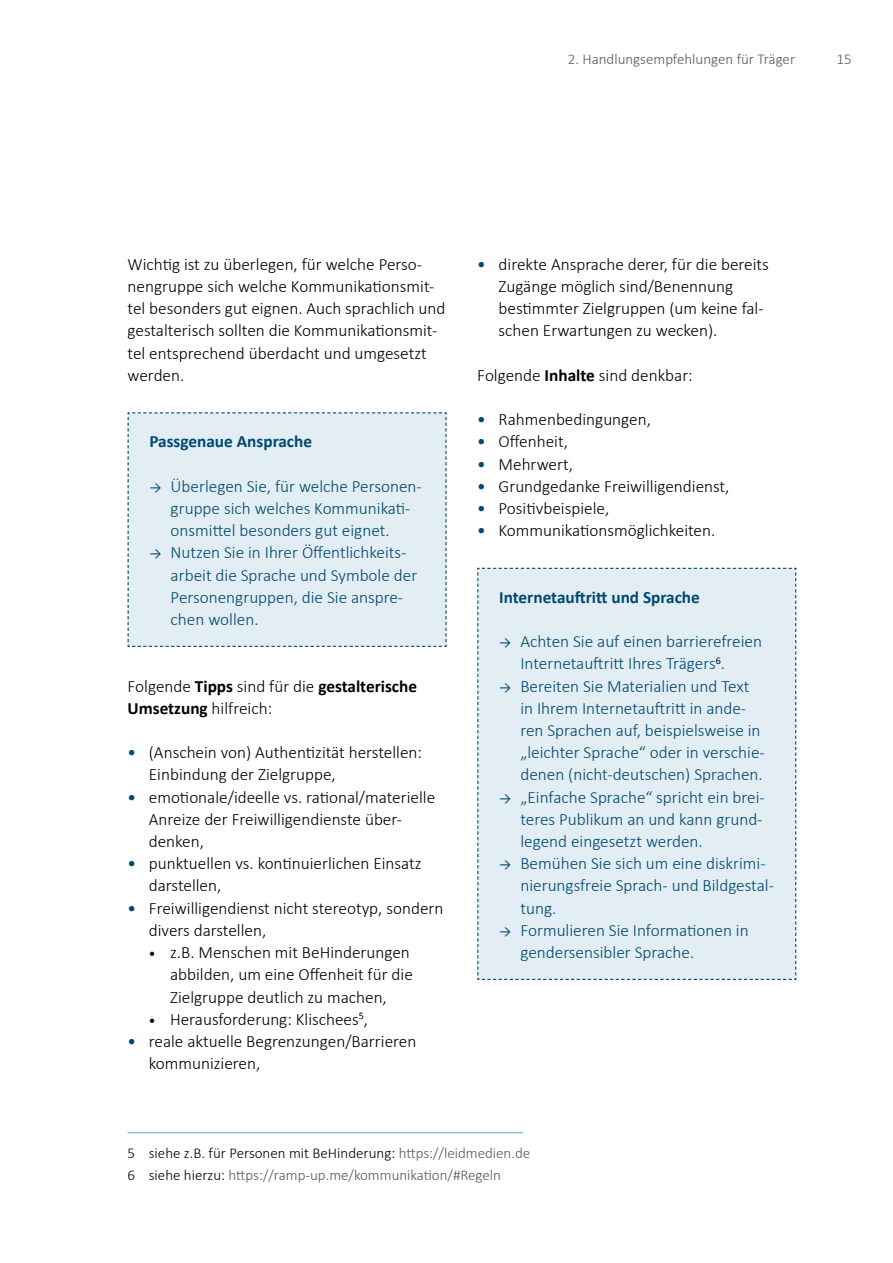
<style>
.page{position:relative;width:893px;height:1263px;background:#fff}
.page>*{position:absolute;margin:0;border:0;box-sizing:border-box;transform-origin:0 0}
.P_copy{font:300 17.25px/22.2px "Calibri";color:#000}
.t1{font:300 17.25px/22.2px "Calibri";color:#00486f}
.H4_Kasten_mit_HG{font:700 17.25px "Calibri";color:#00486f}
.P_Fußnote{font:300 15px "Calibri";color:#58585a}
.P_Fußnote-2{font:300 15px "Calibri";color:#000}
.s1{font-weight:400;font-size:13.5px}
.s2{font-weight:700}
.s3{font-weight:400;color:#00486f}
.s4{color:#58585a}
.s5{color:#000}
</style>
<div class="page">
<div style="left:127px;top:412px;width:320px;height:235px;background:#e2eef4"></div>
<hr style="left:128px;top:1132px;width:395px;height:1px;background:#70b2ce">
<div style="left:477px;top:567px;width:320px;height:413px;background:#e2eef4"></div>
<p class="P_Fußnote" style="left:568px;top:49px;width:229px">2. Handlungsempfehlungen für Träger</p>
<p class="P_Fußnote" style="left:837px;top:50px;width:17px">15</p>
<p class="P_copy" style="left:128px;top:252px;width:319px">Wichtig ist zu überlegen, für welche Perso&shy;nengruppe sich welche Kommunikationsmit&shy;tel besonders gut eignen. Auch sprachlich und gestalterisch sollten die Kommunikationsmit&shy;tel entsprechend überdacht und umgesetzt werden.</p>
<p class="H4_Kasten_mit_HG" style="left:149px;top:431px;width:164px">Passgenaue Ansprache</p>
<p class="t1" style="left:171px;top:474px;width:253px;text-indent:-21px"><span class="s1">→</span> Überlegen Sie, für welche Personen&shy;gruppe sich welches Kommunikati&shy;onsmittel besonders gut eignet.</p>
<p class="t1" style="left:171px;top:541px;width:248px;text-indent:-21px"><span class="s1">→</span> Nutzen Sie in Ihrer Öffentlichkeits&shy;arbeit die Sprache und Symbole der<br>Personengruppen, die Sie anspre&shy;chen wollen.</p>
<p class="P_copy" style="left:128px;top:674px;width:291px">Folgende <span class="s2">Tipps</span> sind für die <span class="s2">gestalterische<br>Umsetzung</span> hilfreich:</p>
<p class="P_copy" style="left:149px;top:741px;width:275px;text-indent:-21px"><span class="s3">•</span> (Anschein von) Authentizität herstellen:<br>Einbindung der Zielgruppe,</p>
<p class="P_copy" style="left:149px;top:785px;width:288px;text-indent:-21px"><span class="s3">•</span> emotionale/ideelle vs. rational/materielle<br>Anreize der Freiwilligendienste über&shy;denken,</p>
<p class="P_copy" style="left:149px;top:852px;width:274px;text-indent:-21px"><span class="s3">•</span> punktuellen vs. kontinuierlichen Einsatz darstellen,</p>
<p class="P_copy" style="left:149px;top:896px;width:296px;text-indent:-21px"><span class="s3">•</span> Freiwilligendienst nicht stereotyp, sondern divers darstellen,</p>
<p class="P_copy" style="left:170px;top:940px;width:244px;text-indent:-21px"><span class="s1">•</span> z.B. Menschen mit BeHinderungen abbilden, um eine Offenheit für die<br>Zielgruppe deutlich zu machen,</p>
<p class="P_copy" style="left:149px;top:1007px;width:221px"><span class="s1">•</span> Herausforderung: Klischees<sup>5</sup>,</p>
<p class="P_copy" style="left:149px;top:1029px;width:269px;text-indent:-21px"><span class="s3">•</span> reale aktuelle Begrenzungen/Barrieren kommunizieren,</p>
<p class="P_copy" style="left:499px;top:252px;width:272px;text-indent:-21px"><span class="s3">•</span> direkte Ansprache derer, für die bereits Zugänge möglich sind/Benennung bestimmter Zielgruppen (um keine fal&shy;schen Erwartungen zu wecken).</p>
<p class="P_copy" style="left:477px;top:363px;width:217px">Folgende <span class="s2">Inhalte</span> sind denkbar:</p>
<p class="P_copy" style="left:477px;top:408px;width:175px"><span class="s3">•</span> Rahmenbedingungen,</p>
<p class="P_copy" style="left:477px;top:430px;width:92px"><span class="s3">•</span> Offenheit,</p>
<p class="P_copy" style="left:477px;top:452px;width:97px"><span class="s3">•</span> Mehrwert,</p>
<p class="P_copy" style="left:477px;top:474px;width:254px"><span class="s3">•</span> Grundgedanke Freiwilligendienst,</p>
<p class="P_copy" style="left:477px;top:496px;width:133px"><span class="s3">•</span> Positivbeispiele,</p>
<p class="P_copy" style="left:477px;top:519px;width:240px"><span class="s3">•</span> Kommunikationsmöglichkeiten.</p>
<p class="H4_Kasten_mit_HG" style="left:499px;top:586px;width:202px">Internetauftritt und Sprache</p>
<p class="t1" style="left:520px;top:630px;width:243px;text-indent:-21px"><span class="s1">→</span> Achten Sie auf einen barrierefreien<br>Internetauftritt Ihres Trägers<sup>6</sup>.</p>
<p class="t1" style="left:520px;top:674px;width:246px;text-indent:-21px"><span class="s1">→</span> Bereiten Sie Materialien und Text in Ihrem Internetauftritt in ande&shy;ren Sprachen auf, beispielsweise in „leichter Sprache“ oder in verschie&shy;denen (nicht-deutschen) Sprachen.</p>
<p class="t1" style="left:520px;top:785px;width:246px;text-indent:-21px"><span class="s1">→</span> „Einfache Sprache“ spricht ein brei&shy;teres Publikum an und kann grund&shy;legend eingesetzt werden.</p>
<p class="t1" style="left:520px;top:852px;width:255px;text-indent:-21px"><span class="s1">→</span> Bemühen Sie sich um eine diskrimi&shy;nierungsfreie Sprach- und Bildgestal&shy;tung.</p>
<p class="t1" style="left:520px;top:918px;width:230px;text-indent:-21px"><span class="s1">→</span> Formulieren Sie Informationen in gendersensibler Sprache.</p>
<p class="P_Fußnote-2" style="left:128px;top:1143px;width:404px">5 siehe z.B. für Personen mit BeHinderung: <span class="s4">https://leidmedien.de</span></p>
<p class="P_Fußnote" style="left:128px;top:1166px;width:375px"><span class="s5">6 siehe hierzu:</span> https://ramp-up.me/kommunikation/#Regeln</p>
</div>
